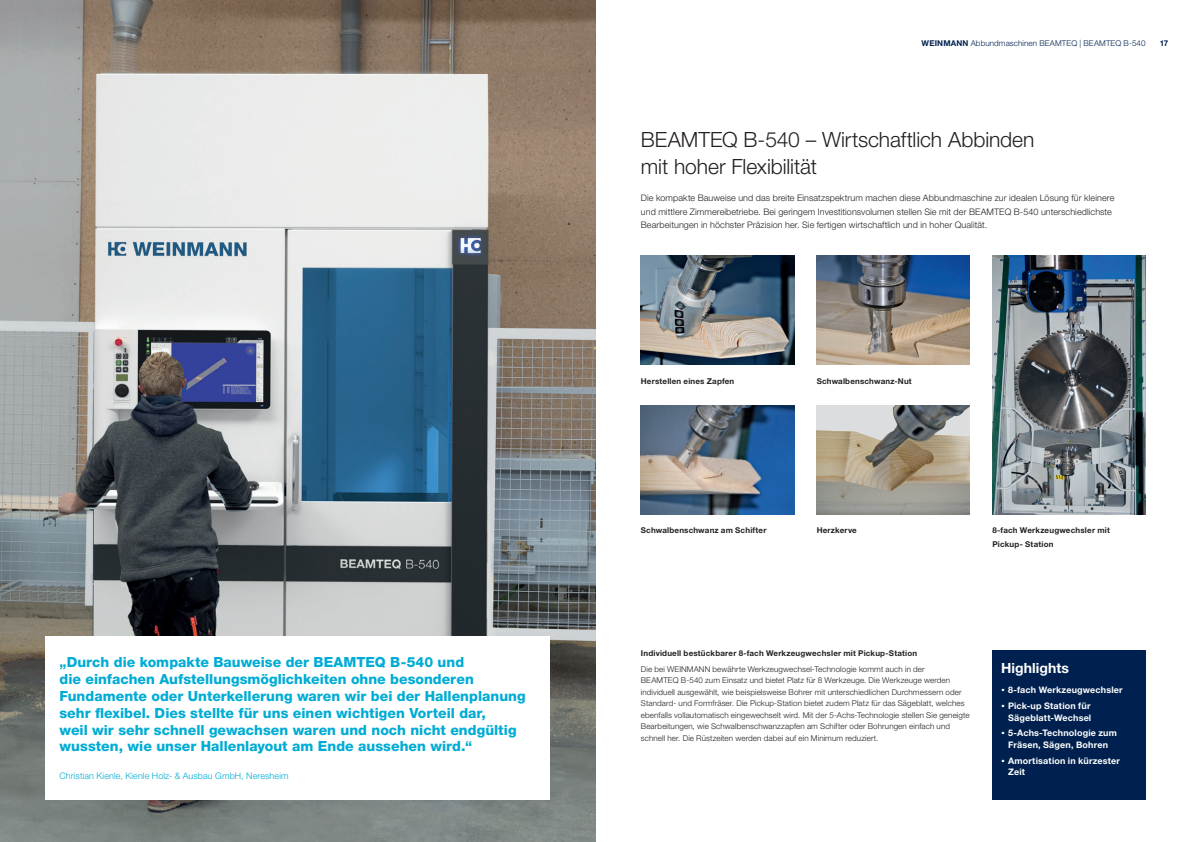
<style>
.page{position:relative;width:1191px;height:842px;background:#fff}
.page>*{position:absolute;margin:0;border:0;box-sizing:border-box;transform-origin:0 0}
.t1{font:300 21px/27.2px "Helvetica Neue LTW1 G";letter-spacing:-.005em;color:#231f20}
.t2{font:800 14px/16.8px "Helvetica Neue LTW1 G";color:#00acd5}
.t3{font:700 14px "Helvetica Neue LTW1 G";letter-spacing:.005em;color:#fff}
.t4{font:300 9px/13.6px "Helvetica Neue LTW1 G";letter-spacing:.01em;color:#231f20}
.t5{font:700 9px/15.8px "Helvetica Neue LTW1 G";letter-spacing:.02em;color:#fff}
.t6{font:300 9px "Helvetica Neue LTW1 G";letter-spacing:.01em;color:#00acd5}
.t7{font:300 8px/11.5px "Helvetica Neue LTW1 G";letter-spacing:.015em;color:#231f20}
.t8{font:700 8px/13.6px "Helvetica Neue LTW1 G";letter-spacing:.025em;color:#231f20}
.t9{font:300 8px "Helvetica Neue LTW1 G";letter-spacing:.015em;color:#00214f}
.t10{font:700 8px "Helvetica Neue LTW1 G";color:#00214f}
.s1{font-weight:700}
.s2{font-size:14px}
</style>
<div class="page">
<img style="left:0;top:0;width:595px;height:842px">
<div style="left:992px;top:650px;width:153px;height:150px;background:#00214f"></div>
<img style="left:816px;top:405px;width:153px;height:109px">
<img style="left:992px;top:256px;width:153px;height:258px">
<img style="left:816px;top:256px;width:153px;height:108px">
<img style="left:641px;top:405px;width:153px;height:109px">
<img style="left:641px;top:256px;width:153px;height:108px">
<div style="left:45px;top:636px;width:505px;height:164px;background:#fff"></div>
<p class="t2" style="left:60px;top:654px;width:467px">„Durch die kompakte Bauweise der BEAMTEQ B-540 und<br>die einfachen Aufstellungsmöglichkeiten ohne besonderen Fundamente oder Unterkellerung waren wir bei der Hallenplanung sehr flexibel. Dies stellte für uns einen wichtigen Vorteil dar,<br>weil wir sehr schnell gewachsen waren und noch nicht endgültig wussten, wie unser Hallenlayout am Ende aussehen wird.“</p>
<p class="t6" style="left:60px;top:770px;width:230px">Christian Kienle, Kienle Holz- &amp; Ausbau GmbH, Neresheim</p>
<p class="t9" style="left:921px;top:39px;width:225px"><span class="s1">WEINMANN</span> Abbundmaschinen BEAMTEQ | BEAMTEQ B-540</p>
<p class="t10" style="left:1159px;top:39px;width:10px">17</p>
<h1 class="t1" style="left:641px;top:126px;width:395px">BEAMTEQ B-540 – Wirtschaftlich Abbinden mit hoher Flexibilität</h1>
<p class="t4" style="left:641px;top:191px;width:475px">Die kompakte Bauweise und das breite Einsatzspektrum machen diese Abbundmaschine zur idealen Lösung für kleinere und mittlere Zimmereibetriebe. Bei geringem Investitionsvolumen stellen Sie mit der BEAMTEQ B-540 unterschiedlichste<br>Bearbeitungen in höchster Präzision her. Sie fertigen wirtschaftlich und in hoher Qualität.</p>
<p class="t8" style="left:641px;top:374px;width:95px">Herstellen eines Zapfen</p>
<p class="t8" style="left:816px;top:374px;width:97px">Schwalbenschwanz-Nut</p>
<p class="t8" style="left:641px;top:524px;width:127px">Schwalbenschwanz am Schifter</p>
<p class="t8" style="left:816px;top:524px;width:42px">Herzkerve</p>
<p class="t8" style="left:992px;top:524px;width:119px">8-fach Werkzeugwechsler mit<br>Pickup- Station</p>
<p class="t8" style="left:641px;top:646px;width:278px">Individuell bestückbarer 8-fach Werkzeugwechsler mit Pickup-Station</p>
<p class="t7" style="left:641px;top:663px;width:330px">Die bei WEINMANN bewährte Werkzeugwechsel-Technologie kommt auch in der<br>BEAMTEQ B-540 zum Einsatz und bietet Platz für 8 Werkzeuge. Die Werkzeuge werden individuell ausgewählt, wie beispielsweise Bohrer mit unterschiedlichen Durchmessern oder Standard- und Formfräser. Die Pickup-Station bietet zudem Platz für das Sägeblatt, welches ebenfalls vollautomatisch eingewechselt wird. Mit der 5-Achs-Technologie stellen Sie geneigte Bearbeitungen, wie Schwalbenschwanzzapfen am Schifter oder Bohrungen einfach und schnell her. Die Rüstzeiten werden dabei auf ein Minimum reduziert.</p>
<h2 class="t3" style="left:1001px;top:659px;width:70px">Highlights</h2>
<p class="t5" style="left:1001px;top:682px;width:123px"><span class="s2">·</span> 8-fach Werkzeugwechsler <span class="s2">·</span> Pick-up Station für</p>
<p class="t5" style="left:1001px;top:709px;width:117px;text-indent:7px">Sägeblatt-Wechsel<br><span class="s2">·</span> 5-Achs-Technologie zum</p>
<p class="t5" style="left:1001px;top:737px;width:121px;text-align:center">Fräsen, Sägen, Bohren<br><span class="s2">·</span> Amortisation in kürzester</p>
<p class="t5" style="left:1008px;top:764px;width:18px">Zeit</p>
</div>
